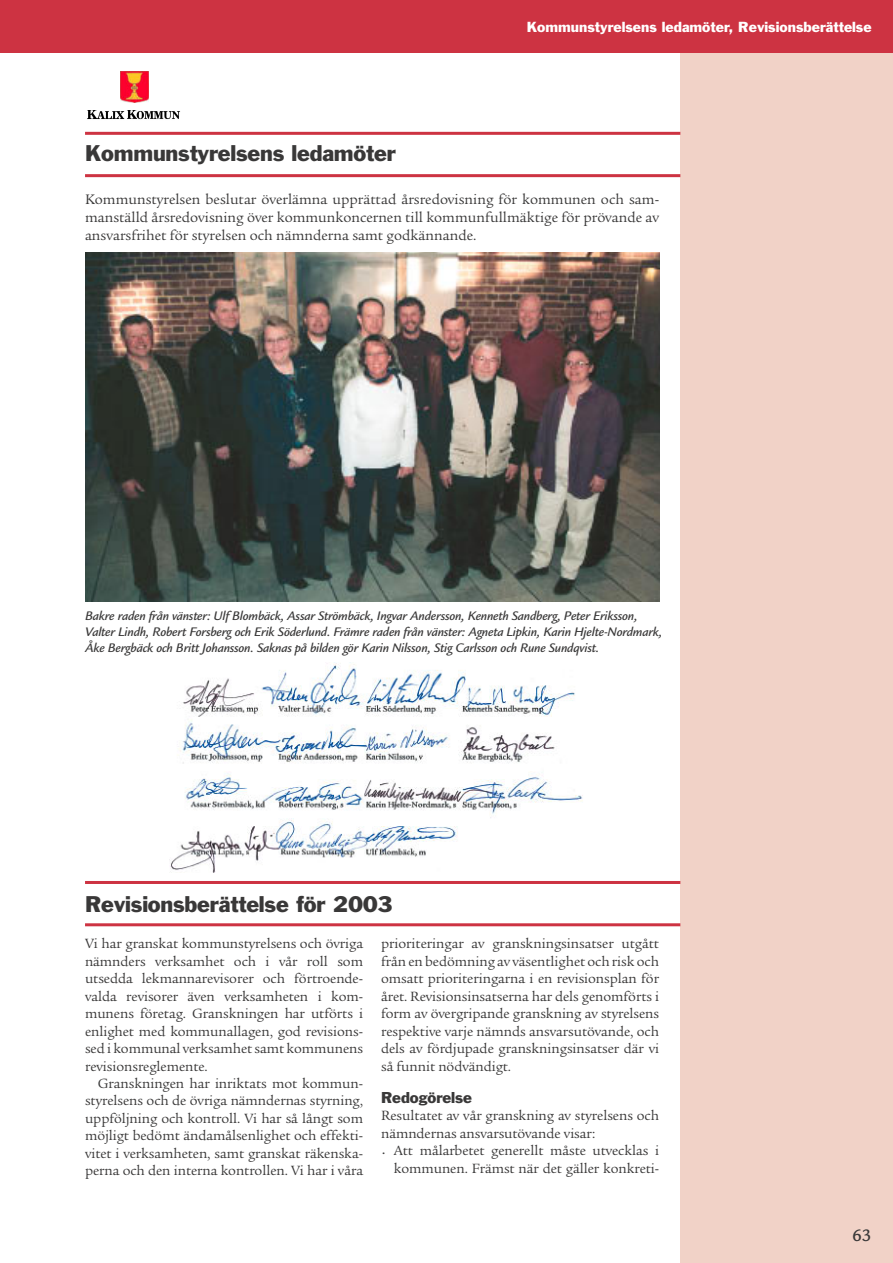
<style>
.page{position:relative;width:893px;height:1263px;background:#fff}
.page>*{position:absolute;margin:0;border:0;box-sizing:border-box;transform-origin:0 0}
.t1{font:21px "Franklin Gothic";letter-spacing:-.01em;color:#393838}
.t2{font:500 18px "Legacy Sans";color:#393838}
.t3{font:15px/18px "Legacy Serif";color:#393838;text-align:justify}
.t4{font:14.55px/17.4px "Legacy Serif";letter-spacing:-.005em;color:#393838;text-align:justify}
.t5{font:14.55px "Franklin Gothic";letter-spacing:-.005em;color:#393838}
.t6{font:italic 500 13.5px/16.2px "Legacy Sans";letter-spacing:-.015em;color:#393838}
.t7{font:13.5px "Franklin Gothic";color:#fff}
</style>
<div class="page">
<img style="left:170px;top:662px;width:413px;height:210px">
<div style="left:680px;top:38px;width:213px;height:1225px;background:#f1d2c7"></div>
<img style="left:121px;top:72px;width:27px;height:30px">
<img style="left:87px;top:110px;width:93px;height:10px">
<div style="left:0;top:0;width:893px;height:53px;background:#cd3342"></div>
<hr style="left:85px;top:132px;width:595px;height:3px;background:#cd3342">
<hr style="left:85px;top:174px;width:595px;height:3px;background:#cd3342">
<hr style="left:85px;top:881px;width:595px;height:3px;background:#cd3342">
<hr style="left:85px;top:923px;width:595px;height:3px;background:#cd3342">
<img style="left:85px;top:253px;width:574px;height:349px">
<h1 class="t1" style="left:85px;top:140px;width:312px">Kommunstyrelsens ledamöter</h1>
<p class="t7" style="left:527px;top:19px;width:346px">Kommunstyrelsens ledamöter, Revisionsberättelse</p>
<p class="t3" style="left:85px;top:190px;width:576px">Kommunstyrelsen beslutar överlämna upprättad årsredovisning för kommunen och sam&shy;manställd årsredovisning över kommunkoncernen till kommunfullmäktige för prövande av ansvarsfrihet för styrelsen och nämnderna samt godkännande.</p>
<p class="t6" style="left:85px;top:607px;width:579px">Bakre raden från vänster: Ulf Blombäck, Assar Strömbäck, Ingvar Andersson, Kenneth Sandberg, Peter Eriksson,<br>Valter Lindh, Robert Forsberg och Erik Söderlund. Främre raden från vänster: Agneta Lipkin, Karin Hjelte-Nordmark,<br>Åke Bergbäck och Britt Johansson. Saknas på bilden gör Karin Nilsson, Stig Carlsson och Rune Sundqvist.</p>
<h1 class="t1" style="left:85px;top:890px;width:310px">Revisionsberättelse för 2003</h1>
<p class="t4" style="left:85px;top:934px;width:280px">Vi har granskat kommunstyrelsens och övriga nämnders verksamhet och i vår roll som utsedda lekmannarevisorer och förtroende&shy;valda revisorer även verksamheten i kom&shy;munens företag. Granskningen har utförts i enlighet med kommunallagen, god revisions&shy;sed i kommunal verksamhet samt kommunens revisionsreglemente.</p>
<p class="t4" style="left:85px;top:1074px;width:280px;text-indent:13px">Granskningen har inriktats mot kommun&shy;styrelsens och de övriga nämndernas styrning, uppföljning och kontroll. Vi har så långt som möjligt bedömt ändamålsenlighet och effekti&shy;vitet i verksamheten, samt granskat räkenska&shy;perna och den interna kontrollen. Vi har i våra</p>
<p class="t4" style="left:381px;top:934px;width:280px">prioriteringar av granskningsinsatser utgått från en bedömning av väsentlighet och risk och omsatt prioriteringarna i en revisionsplan för året. Revisionsinsatserna har dels genomförts i form av övergripande granskning av styrelsens respektive varje nämnds ansvarsutövande, och dels av fördjupade granskningsinsatser där vi så funnit nödvändigt.</p>
<p class="t5" style="left:381px;top:1088px;width:93px">Redogörelse</p>
<p class="t4" style="left:381px;top:1107px;width:280px">Resultatet av vår granskning av styrelsens och nämndernas ansvarsutövande visar:</p>
<p class="t4" style="left:394px;top:1142px;width:267px">Att målarbetet generellt måste utvecklas i kommunen. Främst när det gäller konkreti-</p>
<p class="t4" style="left:383px;top:1144px;width:3px">•</p>
<p class="t2" style="left:852px;top:1224px;width:21px">63</p>
</div>
